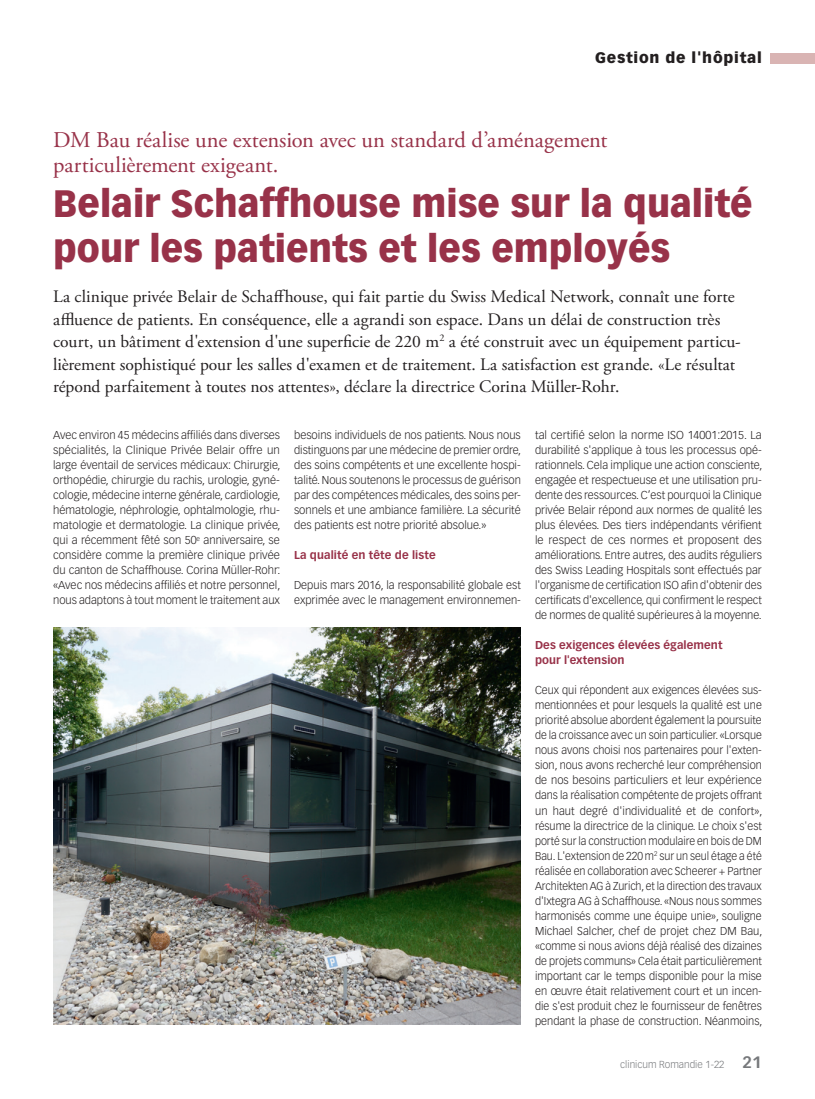
<style>
.page{position:relative;width:815px;height:1099px;background:#fff}
.page>*{position:absolute;margin:0;border:0;box-sizing:border-box;transform-origin:0 0}
.Titel_MM{font:900 37.5px/45px "Vectora LT Std";color:#983249;scale:.95 1}
.Obertitel_MM{font:22.5px/25px "Adobe Garamond Pro";color:#983249}
.Lead{font:17.5px/22.5px "Adobe Garamond Pro";color:#231f20}
.t1{font:900 15px "Vectora LT Std";letter-spacing:.05em;color:#231f20}
.Lauftext{font:300 11.25px/15px "Vectora LT Std";color:#231f20;text-align:justify}
.ZT_MM{font:700 11.25px/15px "Vectora LT Std";letter-spacing:.005em;color:#983249}
.t2{font:300 10px "Vectora LT Std";color:#76787b}
.s1{font-weight:700;font-size:16.25px}
</style>
<div class="page">
<div style="left:770px;top:53px;width:45px;height:10px;background:#d9b4b3"></div>
<img style="left:53px;top:627px;width:468px;height:397px">
<h3 class="t1" style="left:595px;top:49px;width:168px">Gestion de l'hôpital</h3>
<p class="Obertitel_MM" style="left:53px;top:128px;width:556px">DM Bau réalise une extension avec un standard d’aménagement particulièrement exigeant.</p>
<p class="Titel_MM" style="left:53px;top:180px;width:738px">Belair Schaffhouse mise sur la qualité pour les patients et les employés</p>
<p class="Lead" style="left:53px;top:286px;width:689px">La clinique privée Belair de Schaffhouse, qui fait partie du Swiss Medical Network, connaît une forte affluence de patients. En conséquence, elle a agrandi son espace. Dans un délai de construction très court, un bâtiment d'extension d'une superficie de 220 m<sup>2</sup> a été construit avec un équipement particu&shy;lièrement sophistiqué pour les salles d'examen et de traitement. La satisfaction est grande. «Le résultat répond parfaitement à toutes nos attentes», déclare la directrice Corina Müller-Rohr.</p>
<p class="Lauftext" style="left:53px;top:428px;width:229px">Avec environ 45 médecins affiliés dans diverses spécialités, la Clinique Privée Belair offre un large éventail de services médicaux: Chirurgie, orthopédie, chirurgie du rachis, urologie, gyné&shy;cologie, médecine interne générale, cardiologie, hématologie, néphrologie, ophtalmologie, rhu&shy;matologie et dermatologie. La clinique privée, qui a récemment fêté son 50<sup>e</sup> anniversaire, se considère comme la première clinique privée du canton de Schaffhouse. Corina Müller-Rohr: «Avec nos médecins affiliés et notre personnel, nous adaptons à tout moment le traitement aux</p>
<p class="Lauftext" style="left:294px;top:428px;width:229px">besoins individuels de nos patients. Nous nous distinguons par une médecine de premier ordre, des soins compétents et une excellente hospi&shy;talité. Nous soutenons le processus de guérison par des compétences médicales, des soins per&shy;sonnels et une ambiance familière. La sécurité des patients est notre priorité absolue.»</p>
<p class="Lauftext" style="left:535px;top:428px;width:229px">tal certifié selon la norme ISO 14001:2015. La durabilité s'applique à tous les processus opé&shy;rationnels. Cela implique une action consciente, engagée et respectueuse et une utilisation pru&shy;dente des ressources. C’est pourquoi la Clinique privée Belair répond aux normes de qualité les plus élevées. Des tiers indépendants vérifient le respect de ces normes et proposent des améliorations. Entre autres, des audits réguliers des Swiss Leading Hospitals sont effectués par l'organisme de certification ISO afin d'obtenir des certificats d'excellence, qui confirment le respect de normes de qualité supérieures à la moyenne.</p>
<p class="ZT_MM" style="left:535px;top:638px;width:189px">Des exigences élevées également pour l'extension</p>
<p class="Lauftext" style="left:535px;top:683px;width:229px">Ceux qui répondent aux exigences élevées sus&shy;mentionnées et pour lesquels la qualité est une priorité absolue abordent également la poursuite de la croissance avec un soin particulier. «Lorsque nous avons choisi nos partenaires pour l'exten&shy;sion, nous avons recherché leur compréhension de nos besoins particuliers et leur expérience dans la réalisation compétente de projets offrant un haut degré d'individualité et de confort», résume la directrice de la clinique. Le choix s'est porté sur la construction modulaire en bois de DM Bau. L'extension de 220 m<sup>2</sup> sur un seul étage a été réalisée en collaboration avec Scheerer + Partner Architekten AG à Zurich, et la direction des travaux d'Ixtegra AG à Schaffhouse. «Nous nous sommes harmonisés comme une équipe unie», souligne Michael Salcher, chef de projet chez DM Bau, «comme si nous avions déjà réalisé des dizaines de projets communs» Cela était particulièrement important car le temps disponible pour la mise en œuvre était relativement court et un incen&shy;die s'est produit chez le fournisseur de fenêtres pendant la phase de construction. Néanmoins,</p>
<p class="ZT_MM" style="left:294px;top:548px;width:143px">La qualité en tête de liste</p>
<p class="Lauftext" style="left:294px;top:578px;width:228px">Depuis mars 2016, la responsabilité globale est exprimée avec le management environnemen-</p>
<p class="t2" style="left:620px;top:1058px;width:143px">clinicum Romandie 1-22 <span class="s1">21</span></p>
</div>
